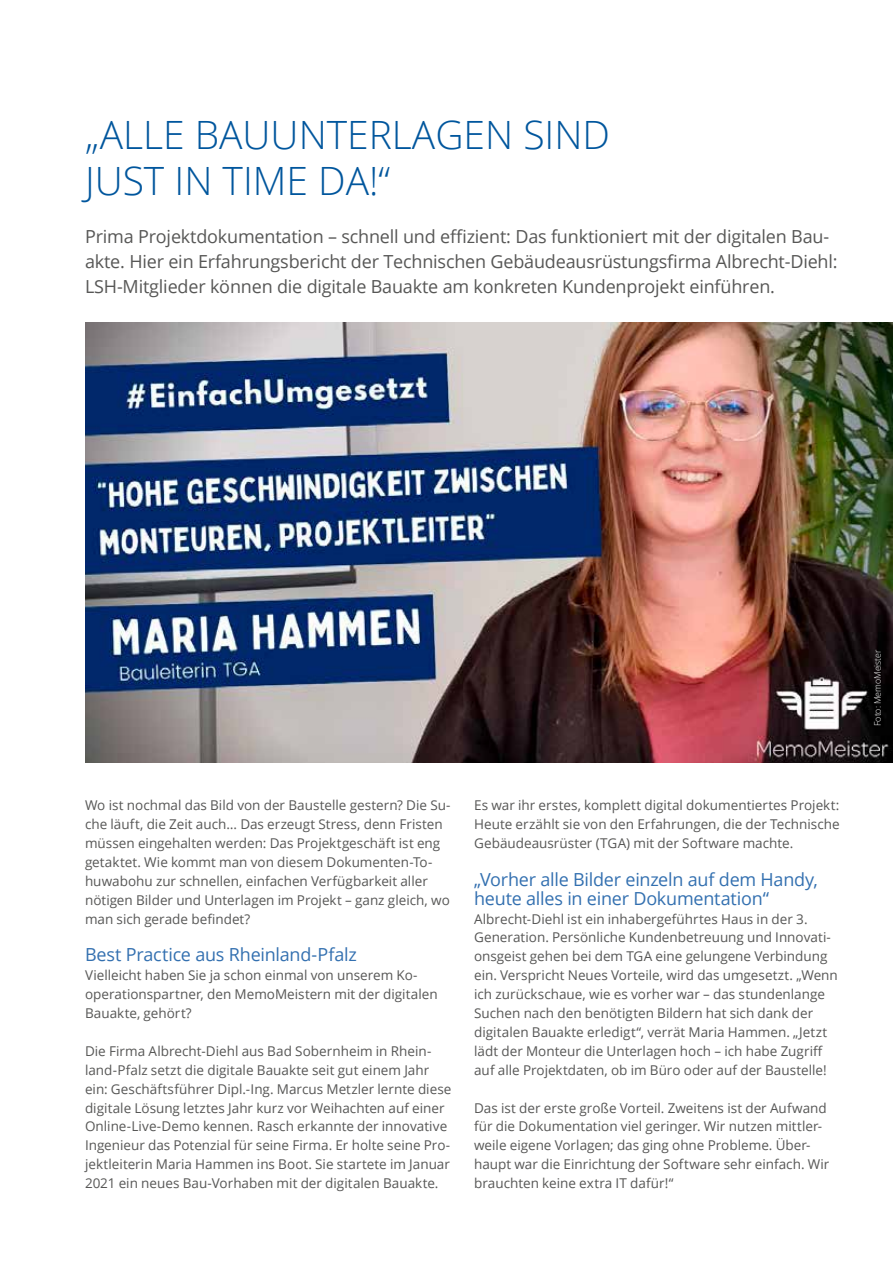
<style>
.page{position:relative;width:893px;height:1263px;background:#fff}
.page>*{position:absolute;margin:0;border:0;box-sizing:border-box;transform-origin:0 0}
.t1{font:300 39px/46.8px "Open Sans";color:#00569d}
.t2{font:18px/25.2px "Open Sans";letter-spacing:-.01em;color:#575756}
.t3{font:18px/18.9px "Open Sans";letter-spacing:-.015em;color:#3370b0}
.t4{font:13.5px/18.9px "Open Sans";color:#575756}
.t5{font:300 9px "Open Sans";letter-spacing:-.005em;color:#fff}
</style>
<div class="page">
<img style="left:85px;top:323px;width:808px;height:440px">
<h1 class="t1" style="left:85px;top:110px;width:527px">„ALLE BAUUNTERLAGEN SIND<br>JUST IN TIME DA!“</h1>
<p class="t2" style="left:85px;top:223px;width:754px">Prima Projektdokumentation – schnell und effizient: Das funktioniert mit der digitalen Bau&shy;akte. Hier ein Erfahrungsbericht der Technischen Gebäudeausrüstungsfirma Albrecht-Diehl:<br>LSH-Mitglieder können die digitale Bauakte am konkreten Kundenprojekt einführen.</p>
<p class="t4" style="left:85px;top:795px;width:367px">Wo ist nochmal das Bild von der Baustelle gestern? Die Su&shy;che läuft, die Zeit auch… Das erzeugt Stress, denn Fristen müssen eingehalten werden: Das Projektgeschäft ist eng getaktet. Wie kommt man von diesem Dokumenten-To&shy;huwabohu zur schnellen, einfachen Verfügbarkeit aller nötigen Bilder und Unterlagen im Projekt – ganz gleich, wo man sich gerade befindet?</p>
<h2 class="t3" style="left:85px;top:945px;width:273px">Best Practice aus Rheinland-Pfalz</h2>
<p class="t4" style="left:85px;top:965px;width:354px">Vielleicht haben Sie ja schon einmal von unserem Ko&shy;operationspartner, den MemoMeistern mit der digitalen<br>Bauakte, gehört?</p>
<p class="t4" style="left:85px;top:1041px;width:368px">Die Firma Albrecht-Diehl aus Bad Sobernheim in Rhein&shy;land-Pfalz setzt die digitale Bauakte seit gut einem Jahr ein: Geschäftsführer Dipl.-Ing. Marcus Metzler lernte diese digitale Lösung letztes Jahr kurz vor Weihachten auf einer Online-Live-Demo kennen. Rasch erkannte der innovative Ingenieur das Potenzial für seine Firma. Er holte seine Pro&shy;jektleiterin Maria Hammen ins Boot. Sie startete im Januar 2021 ein neues Bau-Vorhaben mit der digitalen Bauakte.</p>
<p class="t4" style="left:474px;top:795px;width:367px;text-align:justify">Es war ihr erstes, komplett digital dokumentiertes Projekt:<br>Heute erzählt sie von den Erfahrungen, die der Technische Gebäudeausrüster (TGA) mit der Software machte.</p>
<h2 class="t3" style="left:474px;top:869px;width:345px">„Vorher alle Bilder einzeln auf dem Handy, heute alles in einer Dokumentation“</h2>
<p class="t4" style="left:474px;top:909px;width:365px">Albrecht-Diehl ist ein inhabergeführtes Haus in der 3.<br>Generation. Persönliche Kundenbetreuung und Innovati&shy;onsgeist gehen bei dem TGA eine gelungene Verbindung ein. Verspricht Neues Vorteile, wird das umgesetzt. „Wenn ich zurückschaue, wie es vorher war – das stundenlange Suchen nach den benötigten Bildern hat sich dank der digitalen Bauakte erledigt“, verrät Maria Hammen. „Jetzt lädt der Monteur die Unterlagen hoch – ich habe Zugriff auf alle Projektdaten, ob im Büro oder auf der Baustelle!</p>
<p class="t4" style="left:474px;top:1098px;width:357px">Das ist der erste große Vorteil. Zweitens ist der Aufwand für die Dokumentation viel geringer. Wir nutzen mittler&shy;weile eigene Vorlagen; das ging ohne Probleme. Über&shy;haupt war die Einrichtung der Software sehr einfach. Wir brauchten keine extra IT dafür!“</p>
<p class="t5" style="left:871px;top:726px;width:78px;rotate:-90deg">Foto: MemoMeister</p>
</div>
